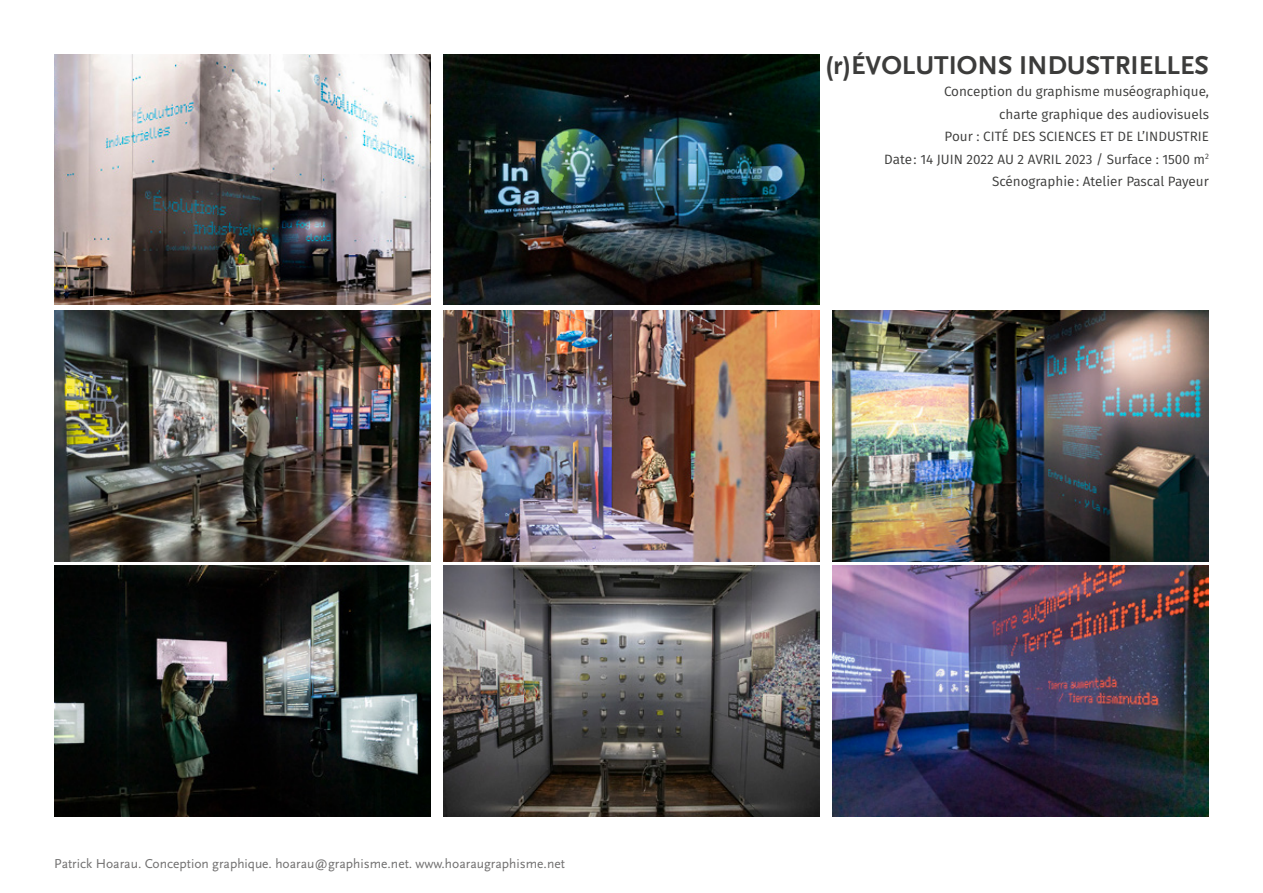
<style>
.page{position:relative;width:1263px;height:893px;background:#fff}
.page>*{position:absolute;margin:0;border:0;box-sizing:border-box;transform-origin:0 0}
.t1{font:27px "Scala Sans Bold LF";color:#3c3c3b}
.t2{font:13.5px/22.5px "Fira Sans";color:#3c3c3b;text-align:right}
.t3{font:13.5px "Scala Sans Regular LF";color:#706f6f}
</style>
<div class="page">
<img style="left:54px;top:310px;width:376px;height:251px">
<img style="left:833px;top:566px;width:376px;height:250px">
<img style="left:54px;top:566px;width:376px;height:250px">
<img style="left:443px;top:310px;width:376px;height:251px">
<img style="left:443px;top:566px;width:376px;height:250px">
<img style="left:443px;top:54px;width:376px;height:251px">
<img style="left:833px;top:310px;width:376px;height:251px">
<img style="left:54px;top:54px;width:376px;height:251px">
<h1 class="t1" style="left:825px;top:50px;width:385px">(r)ÉVOLUTIONS INDUSTRIELLES</h1>
<p class="t2" style="left:884px;top:80px;width:326px">Conception du graphisme muséographique,<br>charte graphique des audiovisuels<br>Pour : CITÉ DES SCIENCES ET DE L’INDUSTRIE<br>Date: 14 JUIN 2022 AU 2 AVRIL 2023 / Surface : 1500 m<sup>2<br></sup>Scénographie: Atelier Pascal Payeur</p>
<p class="t3" style="left:54px;top:856px;width:512px">Patrick Hoarau. Conception graphique. hoarau@graphisme.net. www.hoaraugraphisme.net</p>
</div>
